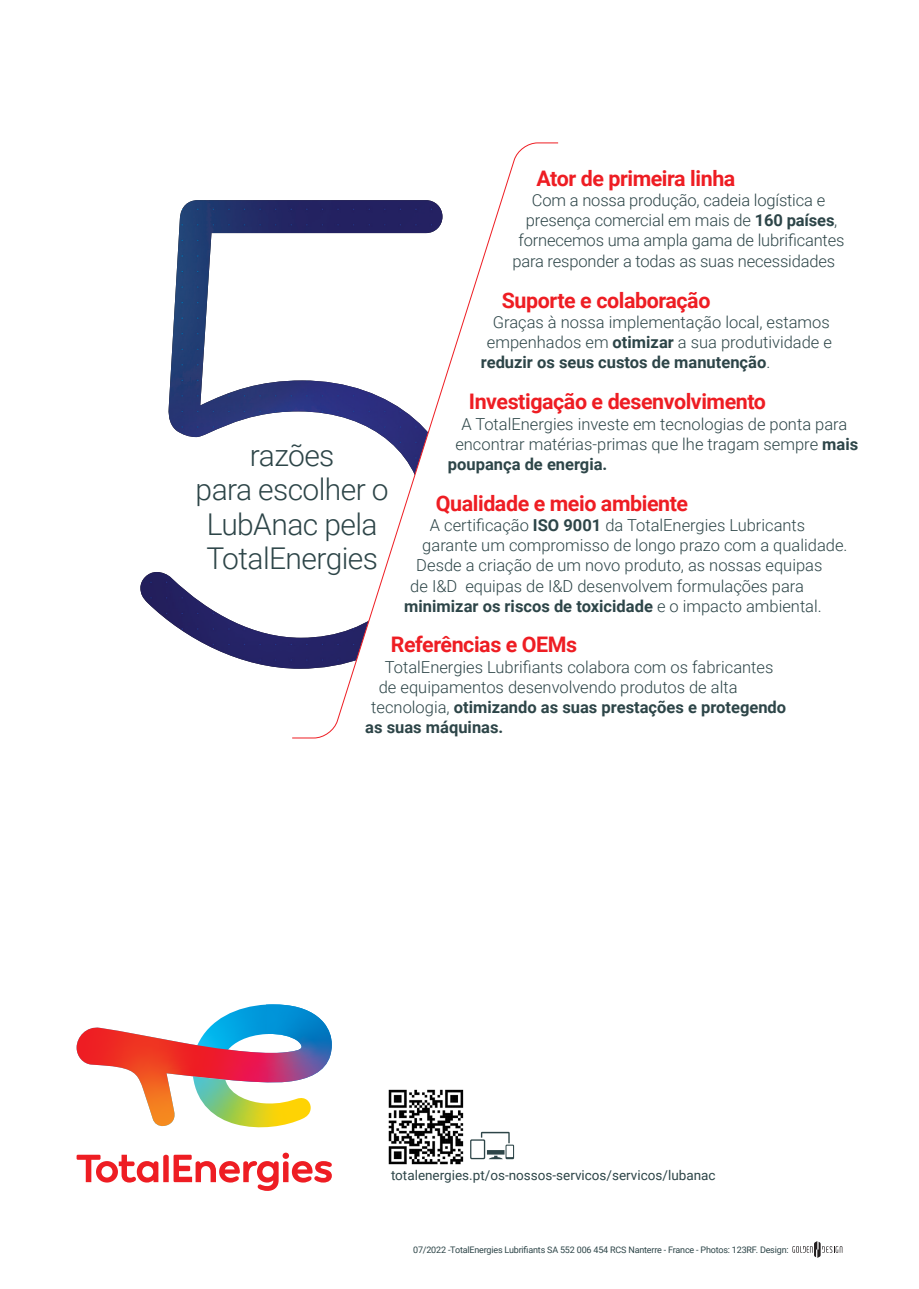
<style>
.page{position:relative;width:919px;height:1289px;background:#fff}
.page>*{position:absolute;margin:0;border:0;box-sizing:border-box;transform-origin:0 0}
.t1{font:300 30px/34.5px "Roboto";letter-spacing:-.02em;color:#2d4548;text-align:center}
.t2{font:700 21.45px "Roboto";letter-spacing:-.02em;color:#ee1d23}
.t3{font:300 16.5px/20.2px "Roboto";color:#2d4548;text-align:center}
.t4{font:700 16.5px "Roboto";color:#2d4548}
.t5{font:13.5px "Roboto";color:#2d4548}
.t6{font:9px "Roboto";letter-spacing:-.02em;color:#2d4548}
.s1{font-weight:700}
.s2{font-weight:300}
</style>
<div class="page">
<svg style="left:77px;top:1154px;width:255px;height:36px"></svg>
<svg style="left:77px;top:1004px;width:255px;height:124px"></svg>
<img style="left:140px;top:200px;width:151px;height:468px">
<svg style="left:291px;top:142px;width:268px;height:596px"></svg>
<svg style="left:470px;top:1131px;width:44px;height:28px"></svg>
<img style="left:388px;top:1089px;width:76px;height:76px">
<svg style="left:792px;top:1241px;width:50px;height:16px"></svg>
<p class="t2" style="left:536px;top:163px;width:200px">Ator de primeira linha</p>
<p class="t3" style="left:512px;top:189px;width:333px">Com a nossa produção, cadeia logística e presença comercial em mais de <span class="s1">160 países</span>, fornecemos uma ampla gama de lubrificantes para responder a todas as suas necessidades</p>
<p class="t2" style="left:502px;top:285px;width:210px">Suporte e colaboração</p>
<p class="t3" style="left:493px;top:311px;width:338px">Graças à nossa implementação local, estamos</p>
<p class="t3" style="left:487px;top:331px;width:346px">empenhados em <span class="s1">otimizar</span> a sua produtividade e</p>
<p class="t4" style="left:481px;top:351px;width:291px">reduzir os seus custos de manutenção<span class="s2">.</span></p>
<p class="t2" style="left:469px;top:386px;width:299px">Investigação e desenvolvimento</p>
<p class="t3" style="left:461px;top:413px;width:387px">A TotalEnergies investe em tecnologias de ponta para</p>
<p class="t3" style="left:455px;top:433px;width:404px">encontrar matérias-primas que lhe tragam sempre <span class="s1">mais</span></p>
<p class="t4" style="left:448px;top:452px;width:161px">poupança de energia.</p>
<p class="t2" style="left:436px;top:488px;width:254px">Qualidade e meio ambiente</p>
<p class="t3" style="left:430px;top:514px;width:377px">A certificação <span class="s1">ISO 9001</span> da TotalEnergies Lubricants</p>
<p class="t3" style="left:422px;top:534px;width:426px">garante um compromisso de longo prazo com a qualidade.</p>
<p class="t3" style="left:416px;top:554px;width:407px">Desde a criação de um novo produto, as nossas equipas</p>
<p class="t3" style="left:410px;top:575px;width:395px">de I&amp;D equipas de I&amp;D desenvolvem formulações para</p>
<p class="t4" style="left:404px;top:594px;width:419px">minimizar os riscos de toxicidade <span class="s2">e o impacto ambiental.</span></p>
<p class="t2" style="left:391px;top:629px;width:188px">Referências e OEMs</p>
<p class="t3" style="left:385px;top:656px;width:390px">TotalEnergies Lubrifiants colabora com os fabricantes</p>
<p class="t3" style="left:379px;top:676px;width:360px">de equipamentos desenvolvendo produtos de alta</p>
<p class="t4" style="left:371px;top:695px;width:416px"><span class="s2">tecnologia,</span> otimizando as suas prestações e protegendo</p>
<p class="t4" style="left:365px;top:716px;width:140px">as suas máquinas.</p>
<p class="t1" style="left:196px;top:436px;width:194px">razões<br>para escolher o<br>LubAnac pela<br>TotalEnergies</p>
<p class="t5" style="left:391px;top:1165px;width:326px">totalenergies.pt/os-nossos-servicos/servicos/lubanac</p>
<p class="t6" style="left:413px;top:1243px;width:377px">07/2022 -TotalEnergies Lubrifiants SA 552 006 454 RCS Nanterre - France - Photos: 123RF. Design:</p>
</div>
